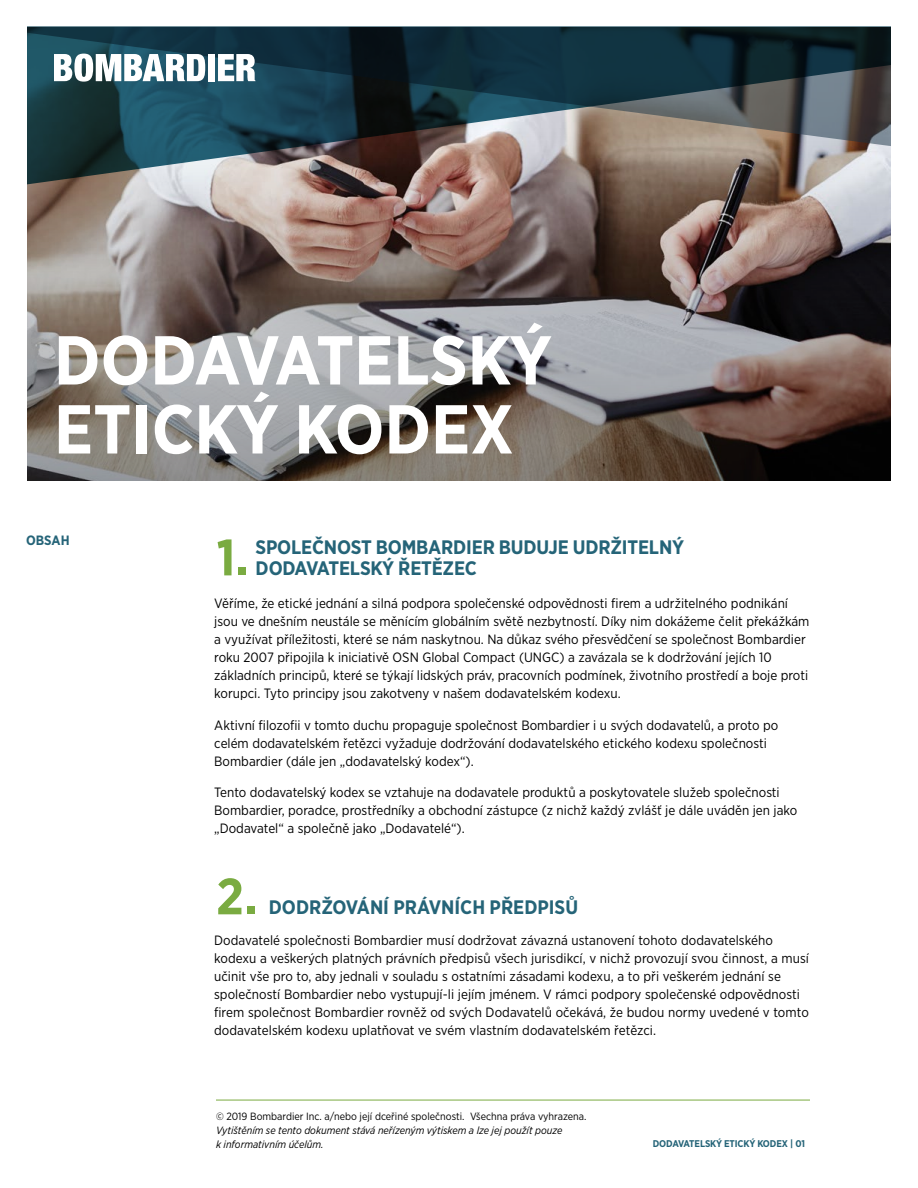
<style>
.page{position:relative;width:918px;height:1188px;background:#fff}
.page>*{position:absolute;margin:0;border:0;box-sizing:border-box;transform-origin:0 0}
.t1{font:700 69px/69px "Gotham Narrow";color:#fff}
.t2{font:700 51px "Gotham Narrow";color:#7aab41}
.t3{font:700 19.5px "Gotham Narrow";letter-spacing:-.01em;color:#256478}
.t4{font:13.5px/18px "Gotham Narrow";color:#000}
.t5{font:700 13.5px "Gotham Narrow";color:#256478}
.t6{font:italic 10.5px/13.5px "Gotham Narrow";color:#000}
.t7{font:10.5px "Gotham Narrow";color:#000}
.t8{font:700 9.75px "Gotham Narrow";letter-spacing:-.01em;color:#256478}
</style>
<div class="page">
<hr style="left:216px;top:1100px;width:594px;height:1px;background:#7aab41">
<img style="left:27px;top:184px;width:864px;height:297px">
<svg style="left:27px;top:27px;width:864px;height:157px;background:#415257"></svg>
<svg style="left:54px;top:54px;width:151px;height:28px"></svg>
<div style="left:208px;top:54px;width:7px;height:27px;background:#fff"></div>
<svg style="left:218px;top:54px;width:38px;height:27px"></svg>
<h1 class="t1" style="left:54px;top:325px;width:500px">DODAVATELSKÝ<br>ETICKÝ KODEX</h1>
<p class="t5" style="left:26px;top:532px;width:45px">OBSAH</p>
<h2 class="t2" style="left:217px;top:525px;width:34px">1.</h2>
<h3 class="t3" style="left:256px;top:535px;width:430px">SPOLEČNOST BOMBARDIER BUDUJE UDRŽITELNÝ</h3>
<h3 class="t3" style="left:256px;top:556px;width:223px">DODAVATELSKÝ ŘETĚZEC</h3>
<p class="t4" style="left:214px;top:594px;width:597px">Věříme, že etické jednání a silná podpora společenské odpovědnosti firem a udržitelného podnikání jsou ve dnešním neustále se měnícím globálním světě nezbytností. Díky nim dokážeme čelit překážkám a využívat příležitosti, které se nám naskytnou. Na důkaz svého přesvědčení se společnost Bombardier roku 2007 připojila k iniciativě OSN Global Compact (UNGC) a zavázala se k dodržování jejích 10 základních principů, které se týkají lidských práv, pracovních podmínek, životního prostředí a boje proti korupci. Tyto principy jsou zakotveny v našem dodavatelském kodexu.</p>
<p class="t4" style="left:214px;top:715px;width:566px">Aktivní filozofii v tomto duchu propaguje společnost Bombardier i u svých dodavatelů, a proto po celém dodavatelském řetězci vyžaduje dodržování dodavatelského etického kodexu společnosti<br>Bombardier (dále jen „dodavatelský kodex“).</p>
<p class="t4" style="left:214px;top:783px;width:585px">Tento dodavatelský kodex se vztahuje na dodavatele produktů a poskytovatele služeb společnosti<br>Bombardier, poradce, prostředníky a obchodní zástupce (z nichž každý zvlášť je dále uváděn jen jako „Dodavatel“ a společně jako „Dodavatelé“).</p>
<h2 class="t2" style="left:216px;top:864px;width:43px">2.</h2>
<h3 class="t3" style="left:269px;top:895px;width:311px">DODRŽOVÁNÍ PRÁVNÍCH PŘEDPISŮ</h3>
<p class="t4" style="left:214px;top:931px;width:597px">Dodavatelé společnosti Bombardier musí dodržovat závazná ustanovení tohoto dodavatelského kodexu a veškerých platných právních předpisů všech jurisdikcí, v nichž provozují svou činnost, a musí učinit vše pro to, aby jednali v souladu s ostatními zásadami kodexu, a to při veškerém jednání se společností Bombardier nebo vystupují-li jejím jménem. V rámci podpory společenské odpovědnosti firem společnost Bombardier rovněž od svých Dodavatelů očekává, že budou normy uvedené v tomto dodavatelském kodexu uplatňovat ve svém vlastním dodavatelském řetězci.</p>
<p class="t7" style="left:216px;top:1110px;width:372px">© 2019 Bombardier Inc. a/nebo její dceřiné společnosti. Všechna práva vyhrazena.</p>
<p class="t6" style="left:216px;top:1123px;width:348px">Vytištěním se tento dokument stává neřízeným výtiskem a lze jej použít pouze k informativním účelům.</p>
<p class="t8" style="left:653px;top:1138px;width:154px">DODAVATELSKÝ ETICKÝ KODEX | 01</p>
</div>
